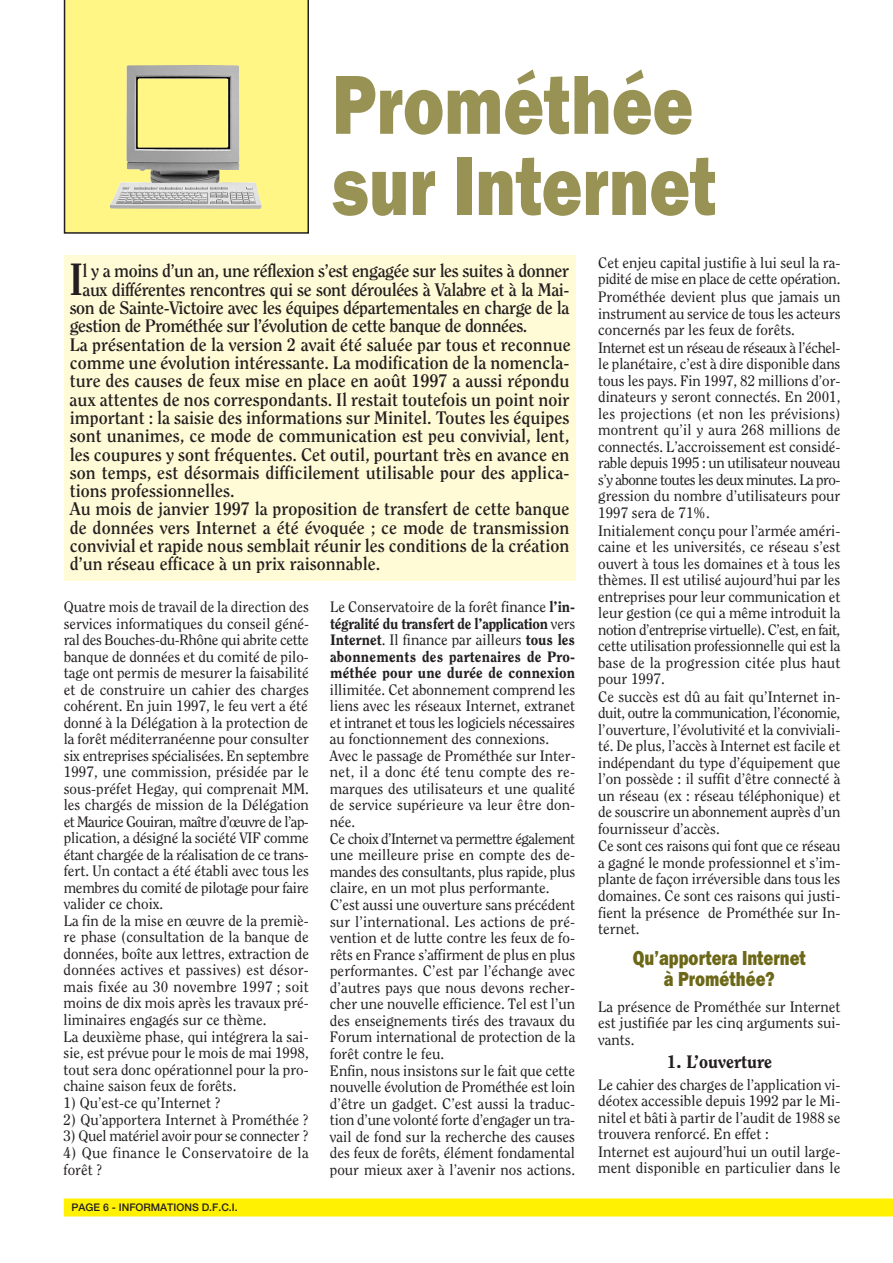
<style>
.page{position:relative;width:893px;height:1263px;background:#fff}
.page>*{position:absolute;margin:0;border:0;box-sizing:border-box;transform-origin:0 0}
.t1{font:86.55px/81.2px "Franklin Got URWT Hea";color:#989255;scale:.8 1}
.t2{font:700 45px "Clearface";color:#231f20}
.t3{font:21px/21px "Franklin Got URWT Hea";color:#6d6817;text-align:center;scale:.8 1}
.t4{font:700 18px "Clearface";color:#231f20}
.t5{font:700 18px "Clearface";letter-spacing:-.025em;color:#231f20}
.t6{font:800 18px "Clearface";color:#231f20}
.t7{font:15px/16.5px "Clearface";color:#231f20}
.t8{font:800 15px/16.5px "Clearface";letter-spacing:.015em;color:#231f20;text-align:justify}
.t9{font:15px/16.5px "Clearface";letter-spacing:.025em;color:#231f20}
.t10{font:500 10.5px "Helvetica Neue";color:#231f20}
.s1{font-weight:400}
</style>
<div class="page">
<div style="left:64px;top:1198px;width:829px;height:18px;background:#fff101"></div>
<div style="left:64px;top:0;width:245px;height:234px;background:#fff685"></div>
<div style="left:64px;top:255px;width:511px;height:325px;background:#fffbd6"></div>
<img style="left:110px;top:65px;width:152px;height:144px">
<h1 class="t1" style="left:332px;top:65px;width:481px">Prométhée sur Internet</h1>
<h2 class="t2" style="left:69px;top:253px;width:16px">I</h2>
<p class="t5" style="left:83px;top:260px;width:488px">l y a moins d’un an, une réflexion s’est engagée sur les suites à donner</p>
<p class="t5" style="left:83px;top:279px;width:488px">aux différentes rencontres qui se sont déroulées à Valabre et à la Mai-</p>
<p class="t5" style="left:70px;top:297px;width:501px">son de Sainte-Victoire avec les équipes départementales en charge de la</p>
<p class="t5" style="left:70px;top:315px;width:459px">gestion de Prométhée sur l’évolution de cette banque de données.</p>
<p class="t4" style="left:70px;top:334px;width:502px">La présentation de la version 2 avait été saluée par tous et reconnue</p>
<p class="t4" style="left:70px;top:352px;width:501px">comme une évolution intéressante. La modification de la nomencla-</p>
<p class="t4" style="left:70px;top:370px;width:501px">ture des causes de feux mise en place en août 1997 a aussi répondu</p>
<p class="t4" style="left:70px;top:388px;width:501px">aux attentes de nos correspondants. Il restait toutefois un point noir</p>
<p class="t4" style="left:70px;top:407px;width:501px">important : la saisie des informations sur Minitel. Toutes les équipes</p>
<p class="t4" style="left:70px;top:425px;width:501px">sont unanimes, ce mode de communication est peu convivial, lent,</p>
<p class="t4" style="left:70px;top:443px;width:501px">les coupures y sont fréquentes. Cet outil, pourtant très en avance en</p>
<p class="t4" style="left:70px;top:462px;width:501px">son temps, est désormais difficilement utilisable pour des applica-</p>
<p class="t4" style="left:70px;top:480px;width:167px">tions professionnelles.</p>
<p class="t4" style="left:70px;top:498px;width:501px">Au mois de janvier 1997 la proposition de transfert de cette banque</p>
<p class="t4" style="left:70px;top:517px;width:501px">de données vers Internet a été évoquée ; ce mode de transmission</p>
<p class="t4" style="left:70px;top:535px;width:501px">convivial et rapide nous semblait réunir les conditions de la création</p>
<p class="t4" style="left:70px;top:553px;width:312px">d’un réseau efficace à un prix raisonnable.</p>
<p class="t7" style="left:64px;top:598px;width:247px">Quatre mois de travail de la direction des services informatiques du conseil géné&shy;ral des Bouches-du-Rhône qui abrite cette banque de données et du comité de pilo&shy;tage ont permis de mesurer la faisabilité et de construire un cahier des charges cohérent. En juin 1997, le feu vert a été donné à la Délégation à la protection de la forêt méditerranéenne pour consulter six entreprises spécialisées. En septembre 1997, une commission, présidée par le sous-préfet Hegay, qui comprenait MM. les chargés de mission de la Délégation et Maurice Gouiran, maître d’œuvre de l’ap&shy;plication, a désigné la société VIF comme étant chargée de la réalisation de ce trans&shy;fert. Un contact a été établi avec tous les membres du comité de pilotage pour faire valider ce choix.<br>La fin de la mise en œuvre de la premiè&shy;re phase (consultation de la banque de données, boîte aux lettres, extraction de données actives et passives) est désor&shy;mais fixée au 30 novembre 1997 ; soit moins de dix mois après les travaux pré&shy;liminaires engagés sur ce thème.<br>La deuxième phase, qui intégrera la sai&shy;sie, est prévue pour le mois de mai 1998, tout sera donc opérationnel pour la pro&shy;chaine saison feux de forêts.</p>
<p class="t7" style="left:64px;top:1094px;width:159px">1) Qu’est-ce qu’Internet ?</p>
<p class="t7" style="left:64px;top:1111px;width:247px">2) Qu’apportera Internet à Prométhée ?</p>
<p class="t7" style="left:64px;top:1128px;width:247px">3) Quel matériel avoir pour se connecter ?</p>
<p class="t9" style="left:64px;top:1144px;width:247px">4) Que finance le Conservatoire de la forêt ?</p>
<p class="t10" style="left:72px;top:1201px;width:168px">PAGE 6 - INFORMATIONS D.F.C.I.</p>
<p class="t8" style="left:330px;top:598px;width:247px"><span class="s1">Le Conservatoire de la forêt finance</span> l’in&shy;tégralité du transfert de l’application <span class="s1">vers </span>Internet<span class="s1">. Il finance par ailleurs</span> tous les abonnements des partenaires de Pro&shy;méthée pour une durée de connexion</p>
<p class="t7" style="left:330px;top:681px;width:247px">illimitée. Cet abonnement comprend les liens avec les réseaux Internet, extranet et intranet et tous les logiciels nécessaires au fonctionnement des connexions.<br>Avec le passage de Prométhée sur Inter&shy;net, il a donc été tenu compte des re&shy;marques des utilisateurs et une qualité de service supérieure va leur être don&shy;née.<br>Ce choix d’Internet va permettre également une meilleure prise en compte des de&shy;mandes des consultants, plus rapide, plus claire, en un mot plus performante.<br>C’est aussi une ouverture sans précédent sur l’international. Les actions de pré&shy;vention et de lutte contre les feux de fo&shy;rêts en France s’affirment de plus en plus performantes. C’est par l’échange avec d’autres pays que nous devons recher&shy;cher une nouvelle efficience. Tel est l’un des enseignements tirés des travaux du Forum international de protection de la forêt contre le feu.<br>Enfin, nous insistons sur le fait que cette nouvelle évolution de Prométhée est loin d’être un gadget. C’est aussi la traduc&shy;tion d’une volonté forte d’engager un tra&shy;vail de fond sur la recherche des causes des feux de forêts, élément fondamental pour mieux axer à l’avenir nos actions.</p>
<p class="t7" style="left:598px;top:254px;width:244px">Cet enjeu capital justifie à lui seul la ra&shy;pidité de mise en place de cette opération.<br>Prométhée devient plus que jamais un instrument au service de tous les acteurs concernés par les feux de forêts.<br>Internet est un réseau de réseaux à l’échel&shy;le planétaire, c’est à dire disponible dans tous les pays. Fin 1997, 82 millions d’or&shy;dinateurs y seront connectés. En 2001, les projections (et non les prévisions) montrent qu’il y aura 268 millions de connectés. L’accroissement est considé&shy;rable depuis 1995 : un utilisateur nouveau s’y abonne toutes les deux minutes. La pro&shy;gression du nombre d’utilisateurs pour 1997 sera de 71%.<br>Initialement conçu pour l’armée améri&shy;caine et les universités, ce réseau s’est ouvert à tous les domaines et à tous les thèmes. Il est utilisé aujourd’hui par les entreprises pour leur communication et leur gestion (ce qui a même introduit la notion d’entreprise virtuelle). C’est, en fait, cette utilisation professionnelle qui est la base de la progression citée plus haut pour 1997.<br>Ce succès est dû au fait qu’Internet in&shy;duit, outre la communication, l’économie, l’ouverture, l’évolutivité et la conviviali&shy;té. De plus, l’accès à Internet est facile et indépendant du type d’équipement que l’on possède : il suffit d’être connecté à un réseau (ex : réseau téléphonique) et de souscrire un abonnement auprès d’un fournisseur d’accès.<br>Ce sont ces raisons qui font que ce réseau a gagné le monde professionnel et s’im&shy;plante de façon irréversible dans tous les domaines. Ce sont ces raisons qui justi&shy;fient la présence de Prométhée sur In&shy;ternet.</p>
<h3 class="t3" style="left:633px;top:947px;width:218px">Qu’apportera Internet à Prométhée?</h3>
<p class="t7" style="left:598px;top:998px;width:244px;text-align:justify">La présence de Prométhée sur Internet est justifiée par les cinq arguments sui&shy;vants.</p>
<p class="t6" style="left:666px;top:1050px;width:107px">1. L’ouverture</p>
<p class="t7" style="left:598px;top:1076px;width:244px">Le cahier des charges de l’application vi&shy;déotex accessible depuis 1992 par le Mi&shy;nitel et bâti à partir de l’audit de 1988 se trouvera renforcé. En effet :<br>Internet est aujourd’hui un outil large&shy;ment disponible en particulier dans le</p>
</div>
